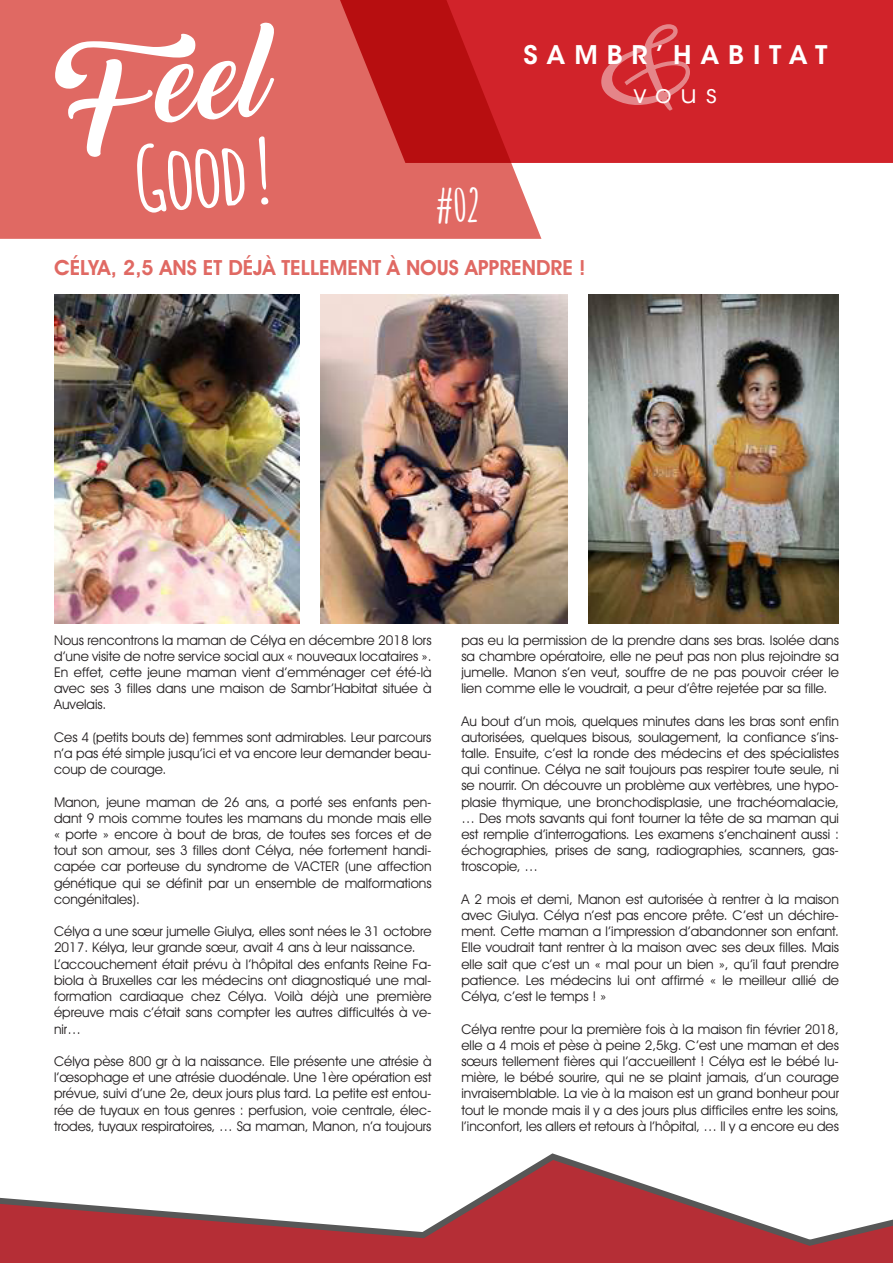
<style>
.page{position:relative;width:893px;height:1263px;background:#fff}
.page>*{position:absolute;margin:0;border:0;box-sizing:border-box;transform-origin:0 0}
.t1{font:115.05px "Backto Black Demo";color:#fff}
.t2{font:700 86.25px "Amatic";color:#fff}
.t3{font:700 45px "Amatic";color:#fff}
.t4{font:600 25.5px "ITC Avant Garde Std";letter-spacing:.35em;color:#fff}
.t5{font:25.5px "ITC Avant Garde Std";color:#fff}
.t6{font:600 21px "Avant Garde IT Cby BT";color:#e06963}
.t7{font:13.5px/16.2px "Avant Garde IT Cby BT";color:#231f20;text-align:justify}
</style>
<div class="page">
<svg style="left:0;top:1153px;width:893px;height:110px"></svg>
<div style="left:0;top:0;width:541px;height:239px;background:#e06963"></div>
<svg style="left:331px;top:0;width:562px;height:163px;background:#cc2429"></svg>
<svg style="left:600px;top:23px;width:91px;height:89px;background:#d63c42"></svg>
<img style="left:54px;top:295px;width:246px;height:328px">
<img style="left:321px;top:295px;width:246px;height:328px">
<img style="left:588px;top:295px;width:251px;height:328px">
<p class="t1" style="left:52px;top:24px;width:215px;rotate:-4deg">Feel</p>
<p class="t2" style="left:131px;top:118px;width:136px;rotate:-4deg">Good!</p>
<p class="t3" style="left:436px;top:173px;width:44px">#02</p>
<p class="t4" style="left:523px;top:39px;width:305px">SAMBR’HABITAT</p>
<p class="t5" style="left:634px;top:78px;width:85px">vous</p>
<p class="t6" style="left:54px;top:255px;width:533px">CÉLYA, 2,5 ANS ET DÉJÀ TELLEMENT À NOUS APPRENDRE !</p>
<p class="t7" style="left:54px;top:632px;width:379px">Nous rencontrons la maman de Célya en décembre 2018 lors d’une visite de notre service social aux « nouveaux locataires ».<br>En effet, cette jeune maman vient d’emménager cet été-là avec ses 3 filles dans une maison de Sambr’Habitat située à Auvelais.</p>
<p class="t7" style="left:54px;top:729px;width:379px">Ces 4 (petits bouts de) femmes sont admirables. Leur parcours n’a pas été simple jusqu’ici et va encore leur demander beau&shy;coup de courage.</p>
<p class="t7" style="left:54px;top:794px;width:379px">Manon, jeune maman de 26 ans, a porté ses enfants pen&shy;dant 9 mois comme toutes les mamans du monde mais elle « porte » encore à bout de bras, de toutes ses forces et de tout son amour, ses 3 filles dont Célya, née fortement handi&shy;capée car porteuse du syndrome de VACTER (une affection génétique qui se définit par un ensemble de malformations congénitales).</p>
<p class="t7" style="left:54px;top:923px;width:379px">Célya a une sœur jumelle Giulya, elles sont nées le 31 octobre<br>2017. Kélya, leur grande sœur, avait 4 ans à leur naissance.</p>
<p class="t7" style="left:54px;top:956px;width:379px">L’accouchement était prévu à l’hôpital des enfants Reine Fa&shy;biola à Bruxelles car les médecins ont diagnostiqué une mal&shy;formation cardiaque chez Célya. Voilà déjà une première épreuve mais c’était sans compter les autres difficultés à ve&shy;nir…</p>
<p class="t7" style="left:54px;top:1053px;width:379px">Célya pèse 800 gr à la naissance. Elle présente une atrésie à l’œsophage et une atrésie duodénale. Une 1ère opération est prévue, suivi d’une 2e, deux jours plus tard. La petite est entou&shy;rée de tuyaux en tous genres : perfusion, voie centrale, élec&shy;trodes, tuyaux respiratoires, … Sa maman, Manon, n’a toujours</p>
<p class="t7" style="left:461px;top:632px;width:379px">pas eu la permission de la prendre dans ses bras. Isolée dans sa chambre opératoire, elle ne peut pas non plus rejoindre sa jumelle. Manon s’en veut, souffre de ne pas pouvoir créer le lien comme elle le voudrait, a peur d’être rejetée par sa fille.</p>
<p class="t7" style="left:461px;top:713px;width:379px">Au bout d’un mois, quelques minutes dans les bras sont enfin autorisées, quelques bisous, soulagement, la confiance s’ins&shy;talle. Ensuite, c’est la ronde des médecins et des spécialistes qui continue. Célya ne sait toujours pas respirer toute seule, ni se nourrir. On découvre un problème aux vertèbres, une hypo&shy;plasie thymique, une bronchodisplasie, une trachéomalacie, … Des mots savants qui font tourner la tête de sa maman qui est remplie d’interrogations. Les examens s’enchainent aussi : échographies, prises de sang, radiographies, scanners, gas&shy;troscopie, …</p>
<p class="t7" style="left:461px;top:891px;width:379px">A 2 mois et demi, Manon est autorisée à rentrer à la maison avec Giulya. Célya n’est pas encore prête. C’est un déchire&shy;ment. Cette maman a l’impression d’abandonner son enfant.<br>Elle voudrait tant rentrer à la maison avec ses deux filles. Mais elle sait que c’est un « mal pour un bien », qu’il faut prendre patience. Les médecins lui ont affirmé « le meilleur allié de Célya, c’est le temps ! »</p>
<p class="t7" style="left:461px;top:1020px;width:379px">Célya rentre pour la première fois à la maison fin février 2018, elle a 4 mois et pèse à peine 2,5kg. C’est une maman et des sœurs tellement fières qui l’accueillent ! Célya est le bébé lu&shy;mière, le bébé sourire, qui ne se plaint jamais, d’un courage invraisemblable. La vie à la maison est un grand bonheur pour tout le monde mais il y a des jours plus difficiles entre les soins, l’inconfort, les allers et retours à l’hôpital, … Il y a encore eu des</p>
</div>
